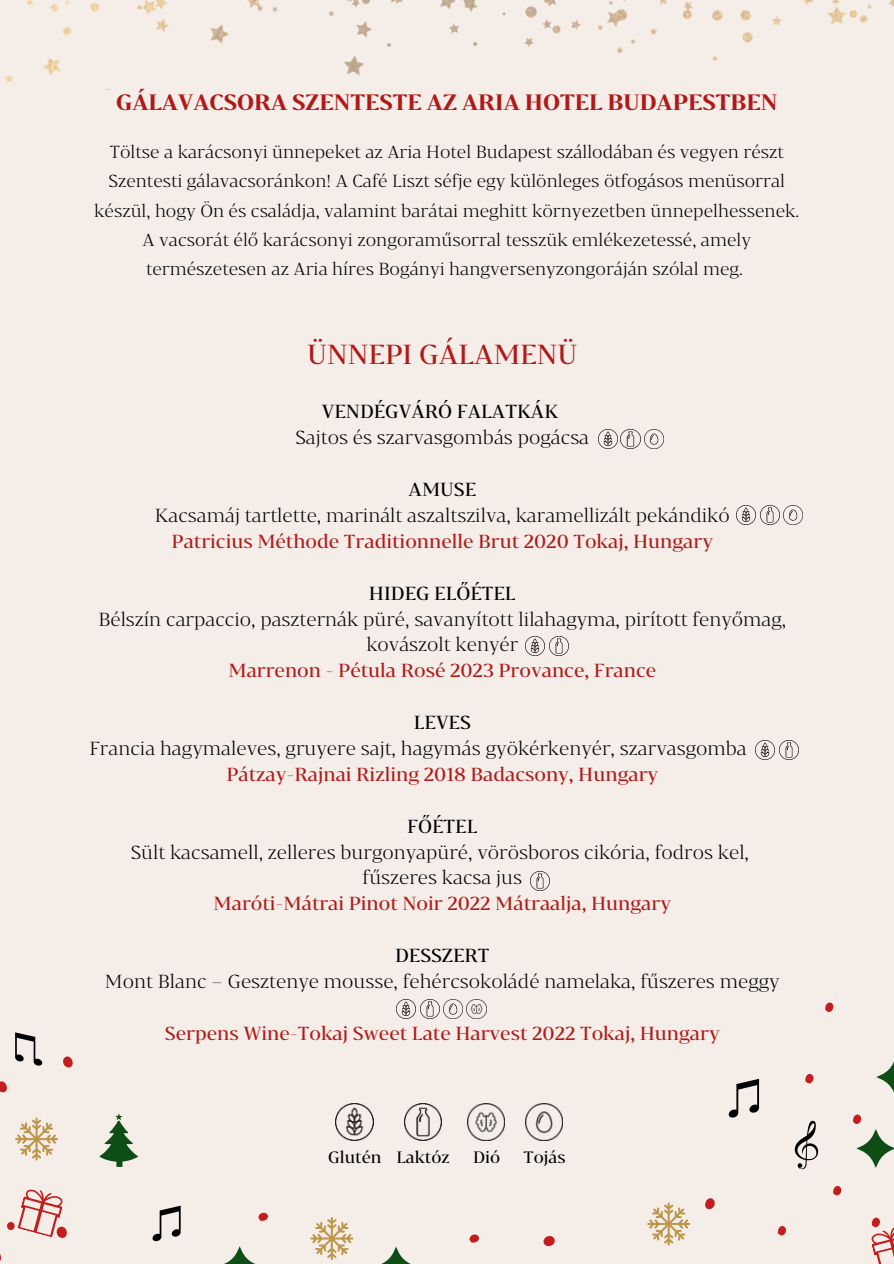
<style>
.page{position:relative;width:894px;height:1264px;background:#fff}
.page>*{position:absolute;margin:0;border:0;box-sizing:border-box;transform-origin:0 0}
.t1{font:25.95px "Bw Darius DEMO";color:#b21818}
.t2{font:700 21px "Bw Darius DEMO";color:#b21818}
.t3{font:300 17.85px/25.8px "Bw Darius DEMO";color:#000;text-align:center}
.t4{font:17.85px "Bw Darius DEMO";color:#b21818}
.t5{font:17.85px "Bw Darius DEMO";color:#000}
.t6{font:300 16.5px/29.2px "Bw Darius DEMO";color:#000;text-align:center}
.t7{font:15.6px "Bw Darius DEMO";color:#000}
</style>
<div class="page">
<div style="left:0;top:0;width:893px;height:1263px;background:#f4ede8"></div>
<svg style="left:876px;top:1064px;width:17px;height:27px"></svg>
<svg style="left:705px;top:1198px;width:10px;height:11px"></svg>
<svg style="left:825px;top:1002px;width:8px;height:10px"></svg>
<svg style="left:777px;top:1226px;width:9px;height:9px"></svg>
<img style="left:598px;top:429px;width:19px;height:19px">
<img style="left:620px;top:429px;width:20px;height:19px">
<img style="left:644px;top:429px;width:19px;height:19px">
<img style="left:530px;top:871px;width:19px;height:19px">
<img style="left:5px;top:0;width:888px;height:89px">
<img style="left:336px;top:1103px;width:37px;height:37px">
<img style="left:404px;top:1103px;width:37px;height:37px">
<img style="left:525px;top:1103px;width:37px;height:37px">
<svg style="left:63px;top:1056px;width:10px;height:11px"></svg>
<svg style="left:7px;top:1221px;width:8px;height:9px"></svg>
<svg style="left:226px;top:1246px;width:27px;height:17px"></svg>
<svg style="left:543px;top:1236px;width:11px;height:10px"></svg>
<svg style="left:258px;top:1212px;width:10px;height:9px"></svg>
<svg style="left:383px;top:1246px;width:26px;height:17px"></svg>
<svg style="left:469px;top:1234px;width:10px;height:8px"></svg>
<svg style="left:152px;top:1205px;width:29px;height:36px"></svg>
<svg style="left:0;top:1081px;width:7px;height:12px"></svg>
<svg style="left:15px;top:1117px;width:43px;height:43px"></svg>
<svg style="left:99px;top:1113px;width:39px;height:53px"></svg>
<svg style="left:17px;top:1189px;width:50px;height:49px"></svg>
<svg style="left:853px;top:1114px;width:40px;height:53px"></svg>
<svg style="left:833px;top:1185px;width:8px;height:10px"></svg>
<svg style="left:805px;top:1073px;width:8px;height:10px"></svg>
<svg style="left:871px;top:1217px;width:22px;height:46px"></svg>
<svg style="left:728px;top:1078px;width:31px;height:40px"></svg>
<svg style="left:647px;top:1202px;width:42px;height:43px"></svg>
<svg style="left:794px;top:1120px;width:25px;height:50px"></svg>
<svg style="left:15px;top:1032px;width:28px;height:34px"></svg>
<svg style="left:310px;top:1217px;width:43px;height:42px"></svg>
<img style="left:736px;top:505px;width:19px;height:19px">
<img style="left:760px;top:505px;width:19px;height:19px">
<img style="left:783px;top:505px;width:19px;height:19px">
<img style="left:525px;top:636px;width:20px;height:19px">
<img style="left:549px;top:636px;width:19px;height:19px">
<img style="left:755px;top:740px;width:19px;height:19px">
<img style="left:779px;top:740px;width:19px;height:19px">
<img style="left:396px;top:999px;width:19px;height:19px">
<img style="left:420px;top:999px;width:19px;height:19px">
<img style="left:443px;top:999px;width:19px;height:19px">
<img style="left:467px;top:999px;width:19px;height:19px">
<img style="left:467px;top:1103px;width:38px;height:37px">
<p class="t2" style="left:116px;top:89px;width:662px">GÁLAVACSORA SZENTESTE AZ ARIA HOTEL BUDAPESTBEN</p>
<p class="t6" style="left:94px;top:137px;width:706px">Töltse a karácsonyi ünnepeket az Aria Hotel Budapest szállodában és vegyen részt Szentesti gálavacsoránkon! A Café Liszt séfje egy különleges ötfogásos menüsorral készül, hogy Ön és családja, valamint barátai meghitt környezetben ünnepelhessenek.<br>A vacsorát élő karácsonyi zongoraműsorral tesszük emlékezetessé, amely természetesen az Aria híres Bogányi hangversenyzongoráján szólal meg.</p>
<h1 class="t1" style="left:307px;top:338px;width:272px">ÜNNEPI GÁLAMENÜ</h1>
<p class="t5" style="left:322px;top:400px;width:238px">VENDÉGVÁRÓ FALATKÁK</p>
<p class="t3" style="left:295px;top:424px;width:295px">Sajtos és szarvasgombás pogácsa</p>
<p class="t5" style="left:408px;top:478px;width:69px">AMUSE</p>
<p class="t3" style="left:155px;top:502px;width:576px">Kacsamáj tartlette, marinált aszaltszilva, karamellizált pekándikó</p>
<p class="t4" style="left:171px;top:530px;width:543px">Patricius Méthode Traditionnelle Brut 2020 Tokaj, Hungary</p>
<p class="t5" style="left:369px;top:581px;width:148px">HIDEG ELŐÉTEL</p>
<p class="t3" style="left:98px;top:605px;width:689px">Bélszín carpaccio, paszternák püré, savanyított lilahagyma, pirított fenyőmag, kovászolt kenyér</p>
<p class="t4" style="left:228px;top:659px;width:429px">Marrenon - Pétula Rosé 2023 Provance, France</p>
<p class="t5" style="left:414px;top:711px;width:58px">LEVES</p>
<p class="t3" style="left:89px;top:735px;width:658px">Francia hagymaleves, gruyere sajt, hagymás gyökérkenyér, szarvasgomba</p>
<p class="t4" style="left:226px;top:763px;width:433px">Pátzay-Rajnai Rizling 2018 Badacsony, Hungary</p>
<p class="t5" style="left:407px;top:814px;width:72px">FŐÉTEL</p>
<p class="t3" style="left:131px;top:838px;width:619px">Sült kacsamell, zelleres burgonyapüré, vörösboros cikória, fodros kel, fűszeres kacsa jus</p>
<p class="t4" style="left:213px;top:892px;width:459px">Maróti-Mátrai Pinot Noir 2022 Mátraalja, Hungary</p>
<p class="t5" style="left:395px;top:944px;width:96px">DESSZERT</p>
<p class="t3" style="left:105px;top:967px;width:676px">Mont Blanc – Gesztenye mousse, fehércsokoládé namelaka, fűszeres meggy</p>
<p class="t4" style="left:165px;top:1021px;width:556px">Serpens Wine-Tokaj Sweet Late Harvest 2022 Tokaj, Hungary</p>
<p class="t7" style="left:328px;top:1146px;width:55px">Glutén</p>
<p class="t7" style="left:396px;top:1146px;width:55px">Laktóz</p>
<p class="t7" style="left:473px;top:1146px;width:29px">Dió</p>
<p class="t7" style="left:523px;top:1146px;width:43px">Tojás</p>
</div>
